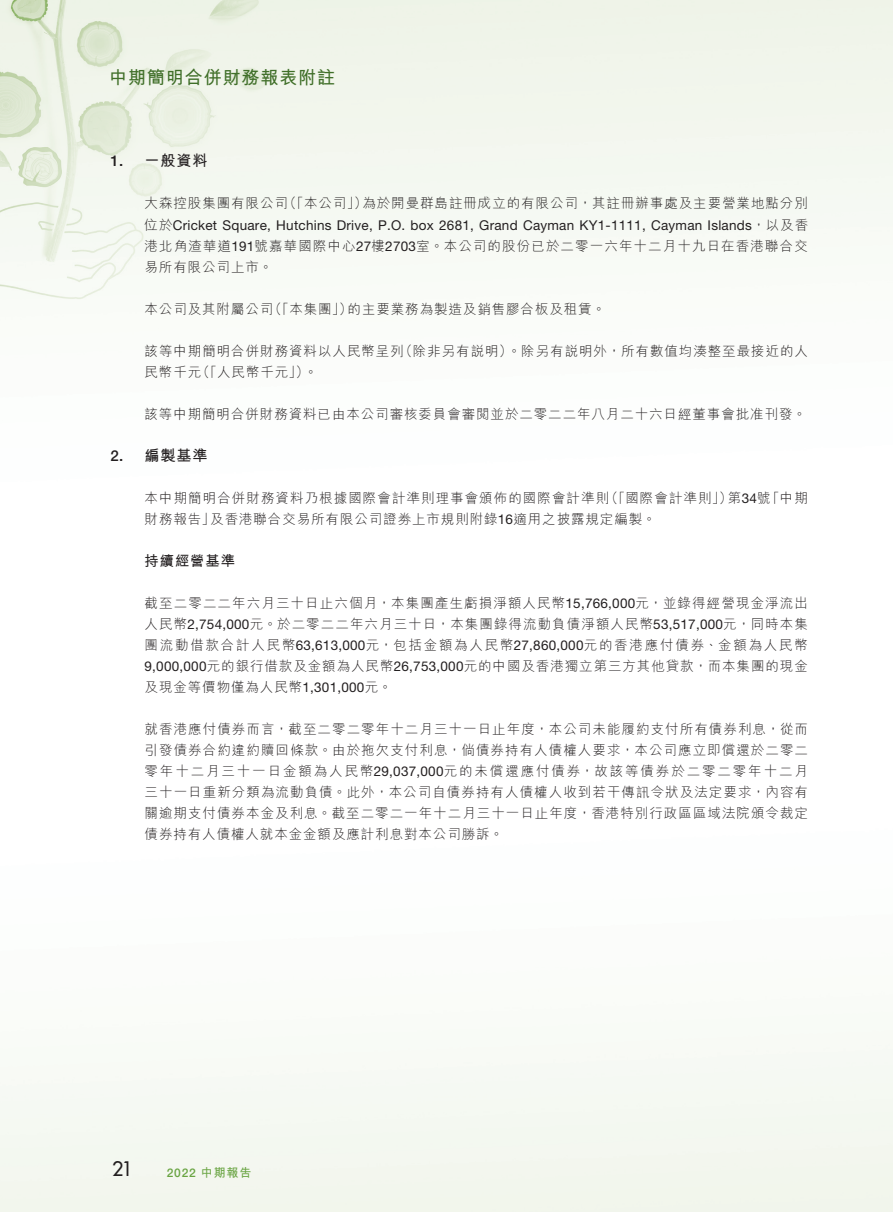
<style>
.page{position:relative;width:893px;height:1212px;background:#fff}
.page>*{position:absolute;margin:0;border:0;box-sizing:border-box;transform-origin:0 0}
.t1{font:500 19.5px "Futura Std";color:#231f20}
.t2{font:700 18px "M Hei HK";letter-spacing:.05em;color:#406f29}
.t3{font:700 15px "M Hei HK";letter-spacing:.07em;color:#231f20}
.t4{font:500 15px "Helvetica Neue LT Std";color:#231f20}
.t5{font:700 14.25px "M Hei HK";letter-spacing:.07em;color:#231f20}
.t6{font:300 13.5px/21px "M Hei HK";letter-spacing:.07em;color:#231f20}
.t7{font:13.5px "Helvetica Neue LT Std";letter-spacing:.02em;color:#231f20}
.t8{font:500 12px "Helvetica Neue LT Std";color:#69a442}
.s1{font-family:"M Hei HK";font-weight:300}
.s2{font-family:"Helvetica Neue LT Std";font-weight:400}
.s3{font-family:"M Hei HK";font-weight:700}
</style>
<div class="page">
<img style="left:0;top:0;width:893px;height:1212px">
<h2 class="t2" style="left:109px;top:64px;width:227px">中期簡明合併財務報表附註</h2>
<p class="t4" style="left:111px;top:152px;width:14px">1.</p>
<p class="t4" style="left:111px;top:446px;width:14px">2.</p>
<p class="t3" style="left:145px;top:150px;width:65px">一般資料</p>
<p class="t6" style="left:362px;top:193px;width:447px">為於開曼群島註冊成立的有限公司，其註冊辦事處及主要營業地點分別</p>
<p class="t6" style="left:283px;top:193px;width:85px">（「本公司」）</p>
<p class="t6" style="left:145px;top:193px;width:145px">大森控股集團有限公司</p>
<p class="t7" style="left:145px;top:217px;width:665px"><span class="s1">位於</span>Cricket Square, Hutchins Drive P, O. . box 2681, Grand Cayman KY1-1111, Cayman Islands<span class="s1">，以及香</span></p>
<p class="t6" style="left:145px;top:235px;width:665px">港北角渣華道<span class="s2">191</span>號嘉華國際中心<span class="s2">27</span>樓<span class="s2">2703</span>室。本公司的股份已於二零一六年十二月十九日在香港聯合交易所有限公司上市。</p>
<p class="t6" style="left:348px;top:298px;width:259px">的主要業務為製造及銷售膠合板及租賃。</p>
<p class="t6" style="left:269px;top:298px;width:85px">（「本集團」）</p>
<p class="t6" style="left:145px;top:298px;width:130px">本公司及其附屬公司</p>
<p class="t6" style="left:399px;top:340px;width:410px">（除非另有說明）。除另有說明外，所有數值均湊整至最接近的人</p>
<p class="t6" style="left:304px;top:340px;width:101px;text-indent:-160px">該等中期簡明合併財務資料以人民幣呈列。</p>
<p class="t6" style="left:196px;top:361px;width:114px">（「人民幣千元 (「</p>
<p class="t6" style="left:145px;top:361px;width:58px">民幣千元</p>
<p class="t6" style="left:145px;top:403px;width:663px">該等中期簡明合併財務資料已由本公司審核委員會審閱並於二零二二年八月二十六日經董事會批准刊發。</p>
<p class="t3" style="left:145px;top:444px;width:65px">編製基準</p>
<p class="t6" style="left:605px;top:487px;width:129px">（「國際會計準則」）</p>
<p class="t6" style="left:210px;top:487px;width:447px;text-indent:-66px">本中期簡明合併財務資料乃根據國際會計準則理事會頒佈的國際會計準則<br>及香港聯合交易所有限公司證劵上市規則附錄<span class="s2">16</span>適用之披露規定編製。</p>
<p class="t6" style="left:728px;top:487px;width:44px">第<span class="s2">34</span>號</p>
<p class="t6" style="left:766px;top:487px;width:43px">「中期</p>
<p class="t6" style="left:145px;top:508px;width:72px">財務報告」</p>
<p class="t5" style="left:145px;top:550px;width:92px">持續經營基準</p>
<p class="t6" style="left:145px;top:592px;width:665px;text-align:justify">截至二零二二年六月三十日止六個月，本集團產生虧損淨額人民幣<span class="s2">15,766,000</span>元，並錄得經營現金淨流出人民幣<span class="s2">2,754,000</span>元。於二零二二年六月三十日，本集團錄得流動負債淨額人民幣<span class="s2">53,517,000</span>元，同時本集團流動借款合計人民幣<span class="s2">63,613,000</span>元，包括金額為人民幣<span class="s2">27,860,000</span>元的香港應付債券、金額為人民幣<span class="s2">9,000,000</span>元的銀行借款及金額為人民幣<span class="s2">26,753,000</span>元的中國及香港獨立第三方其他貸款，而本集團的現金及現金等價物僅為人民幣<span class="s2">1,301,000</span>元。</p>
<p class="t6" style="left:145px;top:718px;width:665px;text-align:justify">就香港應付債券而言，截至二零二零年十二月三十一日止年度，本公司未能履約支付所有債券利息，從而引發債券合約違約贖回條款。由於拖欠支付利息，倘債券持有人債權人要求，本公司應立即償還於二零二零年十二月三十一日金額為人民幣<span class="s2">29,037,000</span>元的未償還應付債券，故該等債券於二零二零年十二月三十一日重新分類為流動負債。此外，本公司自債券持有人債權人收到若干傳訊令狀及法定要求，內容有關逾期支付債券本金及利息。截至二零二一年十二月三十一日止年度，香港特別行政區區域法院頒令裁定債券持有人債權人就本金金額及應計利息對本公司勝訴。</p>
<h1 class="t1" style="left:112px;top:1157px;width:22px">21</h1>
<p class="t8" style="left:167px;top:1165px;width:86px">2022 <span class="s3">中期報告</span></p>
</div>
